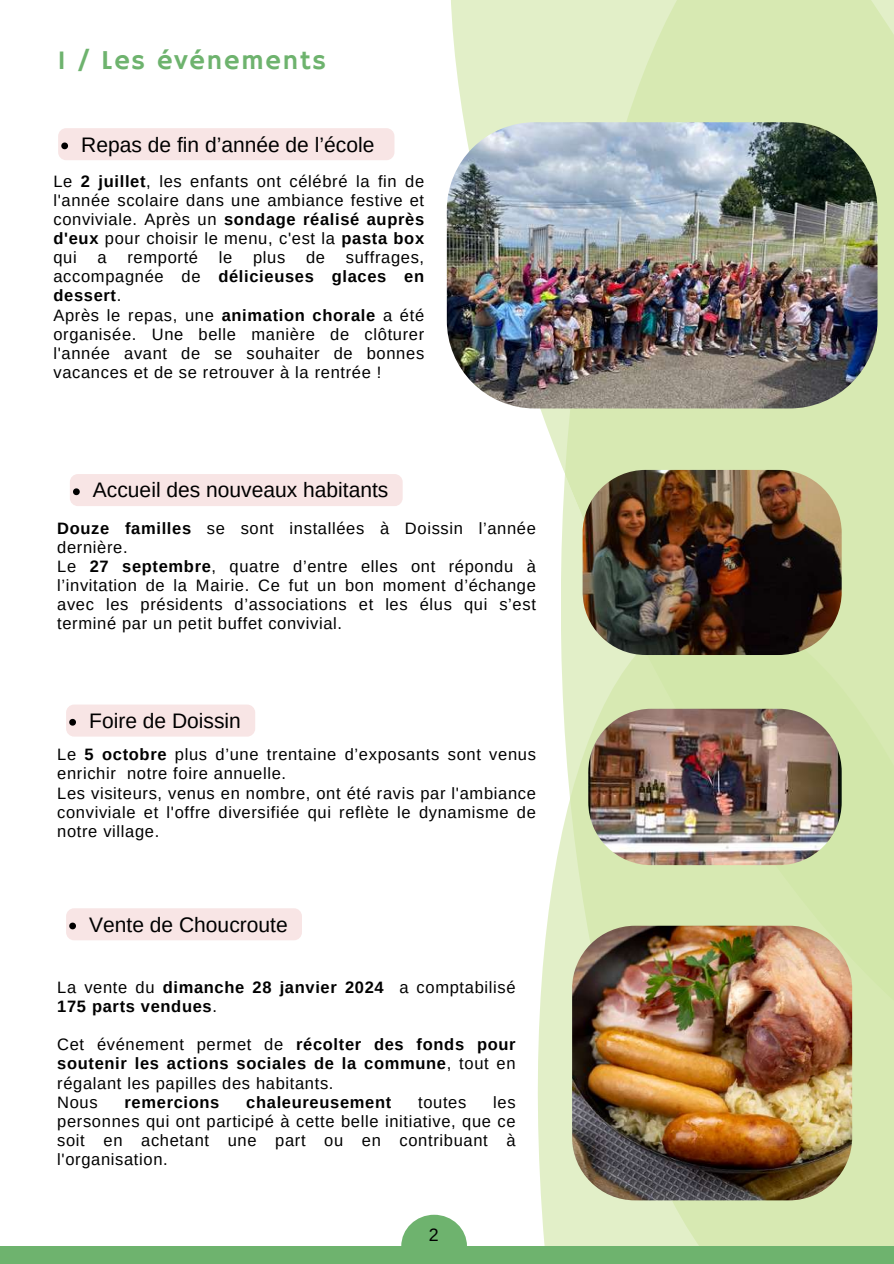
<style>
.page{position:relative;width:894px;height:1264px;background:#fff}
.page>*{position:absolute;margin:0;border:0;box-sizing:border-box;transform-origin:0 0}
.t1{font:27.3px "Hammersmith One";letter-spacing:.05em;color:#6eb36e}
.t2{font:21px "Arimo";color:#000}
.t3{font:17.85px "Arimo";color:#000}
.t4{font:16.5px/19.2px "Arimo";letter-spacing:.04em;color:#000}
.t5{font:700 16.5px/19.2px "Arimo";letter-spacing:.04em;color:#000}
.s1{font-weight:700}
.s2{font-weight:400}
</style>
<div class="page">
<svg style="left:451px;top:0;width:109px;height:461px;fill:#e2efc8"></svg>
<div style="left:560px;top:0;width:333px;height:1263px;background:linear-gradient(to right,#ddecbe,#d4e7ad)"></div>
<svg style="left:537px;top:593px;width:356px;height:653px;background:#dbebbb"></svg>
<div style="left:0;top:1246px;width:893px;height:17px;background:#6eb36e"></div>
<svg style="left:401px;top:1214px;width:66px;height:32px"></svg>
<img style="left:446px;top:122px;width:431px;height:286px">
<img style="left:582px;top:470px;width:259px;height:185px;border-radius:63px">
<img style="left:588px;top:708px;width:253px;height:157px;border-radius:63px">
<img style="left:572px;top:925px;width:279px;height:275px;border-radius:63px">
<div style="left:66px;top:908px;width:236px;height:32px;background:#f8e5e5;border-radius:8px"></div>
<svg style="left:69px;top:922px;width:7px;height:7px"></svg>
<div style="left:70px;top:474px;width:332px;height:32px;background:#f8e5e5;border-radius:8px"></div>
<svg style="left:73px;top:488px;width:7px;height:7px"></svg>
<div style="left:58px;top:128px;width:336px;height:32px;background:#f8e5e5;border-radius:8px"></div>
<svg style="left:61px;top:142px;width:7px;height:7px"></svg>
<div style="left:66px;top:704px;width:189px;height:32px;background:#f8e5e5;border-radius:8px"></div>
<svg style="left:69px;top:719px;width:7px;height:6px"></svg>
<h1 class="t1" style="left:57px;top:45px;width:270px">1 / Les événements</h1>
<p class="t2" style="left:81px;top:132px;width:294px">Repas de fin d’année de l’école</p>
<p class="t4" style="left:53px;top:171px;width:372px;text-align:justify">Le <span class="s1">2 juillet</span>, les enfants ont célébré la fin de l'année scolaire dans une ambiance festive et conviviale. Après un <span class="s1">sondage réalisé auprès d'eux</span> pour choisir le menu, c'est la <span class="s1">pasta box </span>qui</p>
<p class="t4" style="left:97px;top:248px;width:11px">a</p>
<p class="t4" style="left:127px;top:248px;width:72px">remporté</p>
<p class="t4" style="left:219px;top:248px;width:15px">le</p>
<p class="t4" style="left:253px;top:248px;width:34px">plus</p>
<p class="t4" style="left:306px;top:248px;width:20px">de</p>
<p class="t4" style="left:53px;top:248px;width:372px;text-indent:292px">suffrages, accompagnée de <span class="s1">délicieuses glaces en dessert</span>.<br>Après le repas, une <span class="s1">animation chorale</span> a été organisée. Une belle manière de clôturer l'année avant de se souhaiter de bonnes vacances et de se retrouver à la rentrée !</p>
<p class="t2" style="left:93px;top:478px;width:297px">Accueil des nouveaux habitants</p>
<p class="t4" style="left:57px;top:518px;width:480px"><span class="s1">Douze familles</span> se sont installées à Doissin l’année dernière.<br>Le <span class="s1">27 septembre</span>, quatre d’entre elles ont répondu à l’invitation de la Mairie. Ce fut un bon moment d’échange avec les présidents d’associations et les élus qui s’est terminé par un petit buffet convivial.</p>
<p class="t2" style="left:89px;top:709px;width:153px">Foire de Doissin</p>
<p class="t4" style="left:57px;top:745px;width:480px">Le <span class="s1">5 octobre</span> plus d’une trentaine d’exposants sont venus enrichir notre foire annuelle.<br>Les visiteurs, venus en nombre, ont été ravis par l'ambiance conviviale et l'offre diversifiée qui reflète le dynamisme de notre village.</p>
<p class="t2" style="left:89px;top:912px;width:200px">Vente de Choucroute</p>
<p class="t5" style="left:57px;top:977px;width:460px"><span class="s2">La vente du</span> dimanche 28 janvier 2024 <span class="s2">a comptabilisé<br></span>175 parts vendues<span class="s2">.</span></p>
<p class="t4" style="left:57px;top:1035px;width:460px">Cet événement permet de <span class="s1">récolter des fonds pour soutenir les actions sociales de la commune</span>, tout en régalant les papilles des habitants.<br>Nous</p>
<p class="t4" style="left:57px;top:1092px;width:460px;text-align:justify;text-indent:436px">les personnes qui ont participé à cette belle initiative, que ce soit en achetant une part ou en contribuant à l'organisation.</p>
<p class="t5" style="left:124px;top:1092px;width:96px">remercions</p>
<p class="t5" style="left:246px;top:1092px;width:146px">chaleureusement</p>
<p class="t4" style="left:418px;top:1092px;width:50px">toutes</p>
<p class="t3" style="left:428px;top:1224px;width:11px">2</p>
</div>
